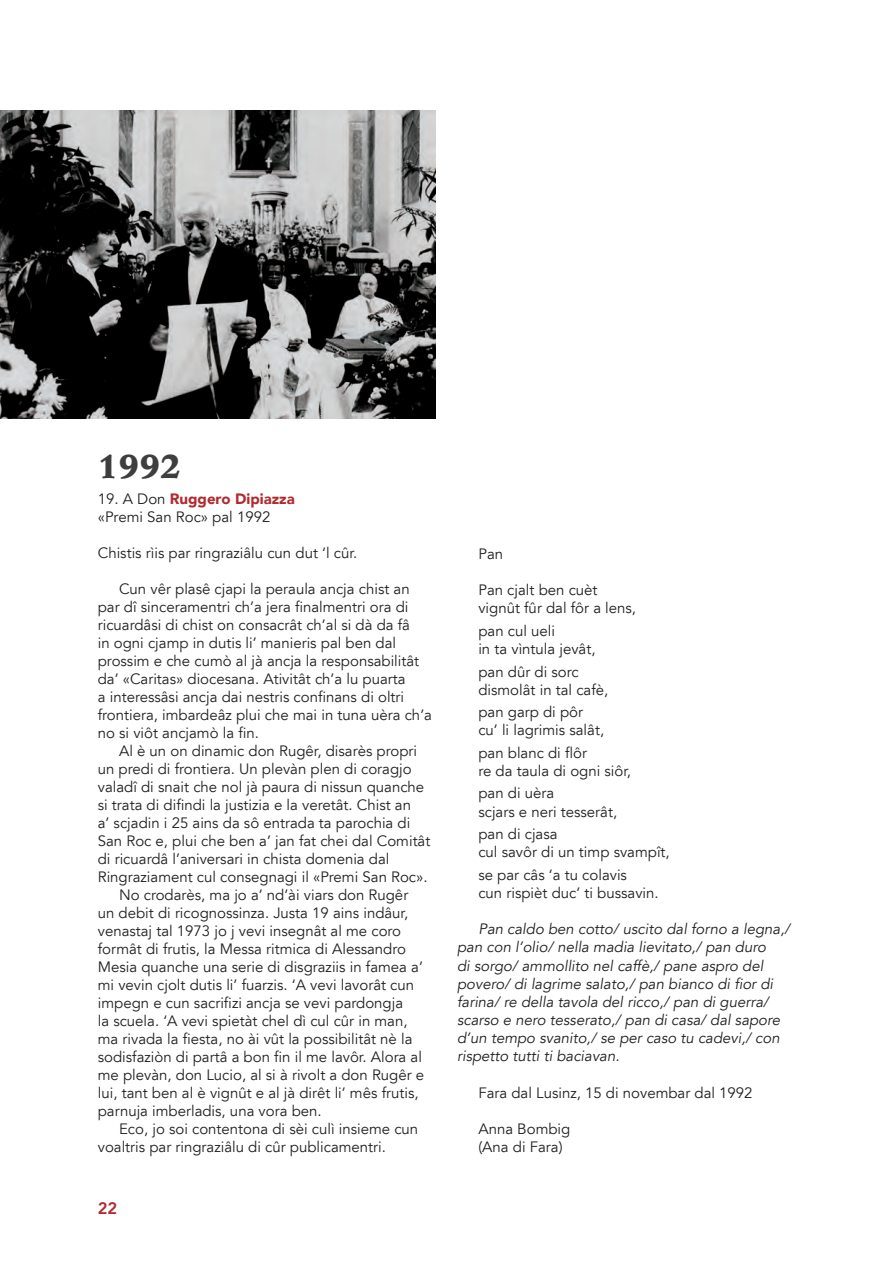
<style>
.page{position:relative;width:893px;height:1263px;background:#fff}
.page>*{position:absolute;margin:0;border:0;box-sizing:border-box;transform-origin:0 0}
.t1{font:900 33px "Stempel Schneidler Std";color:#3e3e3f}
.t2{font:800 16.5px "Avenir LT";color:#b02a2f}
.t3{font:15px/18px "Avenir LT";color:#231f20}
.t4{font:italic 15px/18.1px "Avenir LT";color:#231f20}
.t5{font:900 15px "Avenir LT";color:#b02a2f}
.s1{font-weight:400;color:#231f20}
</style>
<div class="page">
<img style="left:0;top:111px;width:436px;height:308px">
<p class="t1" style="left:98px;top:446px;width:85px">1992</p>
<p class="t5" style="left:98px;top:490px;width:199px"><span class="s1">19. A Don</span> Ruggero Dipiazza</p>
<p class="t3" style="left:98px;top:509px;width:174px">«Premi San Roc» pal 1992</p>
<p class="t3" style="left:98px;top:545px;width:261px">Chistis rìis par ringraziâlu cun dut ‘l cûr.</p>
<p class="t3" style="left:98px;top:581px;width:336px;text-indent:21px">Cun vêr plasê cjapi la peraula ancja chist an par dî sinceramentri ch’a jera finalmentri ora di ricuardâsi di chist on consacrât ch’al si dà da fâ<br>in ogni cjamp in dutis li’ manieris pal ben dal prossim e che cumò al jà ancja la responsabilitât da’ «Caritas» diocesana. Ativitât ch’a lu puarta<br>a interessâsi ancja dai nestris confinans di oltri frontiera, imbardeâz plui che mai in tuna uèra ch’a no si viôt ancjamò la fin.</p>
<p class="t3" style="left:98px;top:743px;width:334px;text-indent:21px">Al è un on dinamic don Rugêr, disarès propri un predi di frontiera. Un plevàn plen di coragjo valadî di snait che nol jà paura di nissun quanche si trata di difindi la justizia e la veretât. Chist an<br>a’ scjadin i 25 ains da sô entrada ta parochia di San Roc e, plui che ben a’ jan fat chei dal Comitât di ricuardâ l’aniversari in chista domenia dal Ringraziament cul consegnagi il «Premi San Roc».</p>
<p class="t3" style="left:98px;top:887px;width:328px;text-indent:21px">No crodarès, ma jo a’ nd’ài viars don Rugêr un debit di ricognossinza. Justa 19 ains indâur, venastaj tal 1973 jo j vevi insegnât al me coro formât di frutis, la Messa ritmica di Alessandro Mesia quanche una serie di disgraziis in famea a’ mi vevin cjolt dutis li’ fuarzis. ‘A vevi lavorât cun impegn e cun sacrifizi ancja se vevi pardongja<br>la scuela. ‘A vevi spietàt chel dì cul cûr in man, ma rivada la fiesta, no ài vût la possibilitât nè la sodisfaziòn di partâ a bon fin il me lavôr. Alora al me plevàn, don Lucio, al si à rivolt a don Rugêr e lui, tant ben al è vignût e al jà dirêt li’ mês frutis, parnuja imberladis, una vora ben.</p>
<p class="t3" style="left:98px;top:1121px;width:322px;text-indent:21px">Eco, jo soi contentona di sèi culì insieme cun voaltris par ringraziâlu di cûr publicamentri.</p>
<p class="t2" style="left:98px;top:1198px;width:21px">22</p>
<p class="t3" style="left:478px;top:545px;width:26px">Pan</p>
<p class="t3" style="left:478px;top:581px;width:121px">Pan cjalt ben cuèt</p>
<p class="t3" style="left:478px;top:600px;width:159px">vignût fûr dal fôr a lens,</p>
<p class="t3" style="left:478px;top:622px;width:78px">pan cul ueli</p>
<p class="t3" style="left:478px;top:640px;width:119px">in ta vìntula jevât,</p>
<p class="t3" style="left:478px;top:663px;width:102px">pan dûr di sorc</p>
<p class="t3" style="left:478px;top:681px;width:131px">dismolât in tal cafè,</p>
<p class="t3" style="left:478px;top:703px;width:106px">pan garp di pôr</p>
<p class="t3" style="left:478px;top:721px;width:127px">cu’ li lagrimis salât,</p>
<p class="t3" style="left:478px;top:744px;width:110px">pan blanc di flôr</p>
<p class="t3" style="left:478px;top:762px;width:154px">re da taula di ogni siôr,</p>
<p class="t3" style="left:478px;top:785px;width:77px">pan di uèra</p>
<p class="t3" style="left:478px;top:803px;width:140px">scjars e neri tesserât,</p>
<p class="t3" style="left:478px;top:825px;width:81px">pan di cjasa</p>
<p class="t3" style="left:478px;top:843px;width:193px">cul savôr di un timp svampît,</p>
<p class="t3" style="left:478px;top:866px;width:150px">se par câs ‘a tu colavis</p>
<p class="t3" style="left:478px;top:884px;width:182px">cun rispièt duc’ ti bussavin.</p>
<p class="t4" style="left:457px;top:920px;width:334px;text-indent:21px">Pan caldo ben cotto/ uscito dal forno a legna,/ pan con l’olio/ nella madia lievitato,/ pan duro<br>di sorgo/ ammollito nel caffè,/ pane aspro del povero/ di lagrime salato,/ pan bianco di fior di farina/ re della tavola del ricco,/ pan di guerra/ scarso e nero tesserato,/ pan di casa/ dal sapore d’un tempo svanito,/ se per caso tu cadevi,/ con rispetto tutti ti baciavan.</p>
<p class="t3" style="left:478px;top:1084px;width:276px">Fara dal Lusinz, 15 di novembar dal 1992</p>
<p class="t3" style="left:478px;top:1120px;width:93px">Anna Bombig</p>
<p class="t3" style="left:478px;top:1139px;width:86px">(Ana di Fara)</p>
</div>
